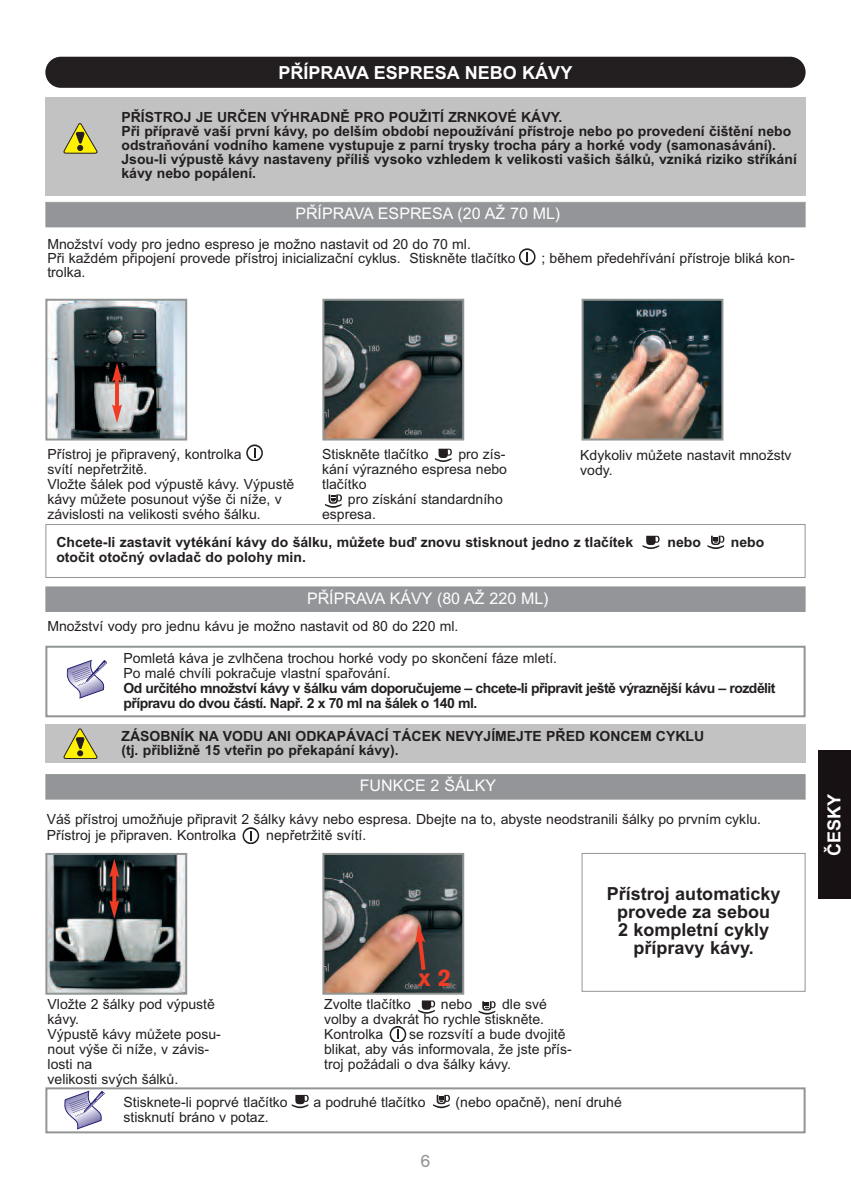
<style>
.page{position:relative;width:851px;height:1191px;background:#fff}
.page>*{position:absolute;margin:0;border:0;box-sizing:border-box;transform-origin:0 0}
.t1{font:700 24px "Akzidenz Grotesk BE";color:#ef3c25}
.t2{font:700 18px/18px "Arial CE";color:#231f20;text-align:center}
.t3{font:700 18px "Arial CE";color:#fff}
.t4{font:18px "Akzidenz Grotesk BE";color:#919694}
.t5{font:16px "Arial CE";color:#fff}
.t6{font:14px/15px "Arial CE";color:#231f20}
.t7{font:700 14px/14px "Arial CE";color:#231f20}
.t8{font:700 14px/15px "Arial CE";letter-spacing:-.04em;color:#231f20}
</style>
<div class="page">
<div style="left:45px;top:57px;width:760px;height:31px;background:#231f20;border-radius:16px"></div>
<div style="left:45px;top:97px;width:760px;height:98px;background:#c1c2c1"></div>
<div style="left:45px;top:645px;width:760px;height:72px;border:2px solid #919694"></div>
<div style="left:45px;top:1087px;width:760px;height:46px;border:2px solid #919694"></div>
<svg style="left:325px;top:494px;width:17px;height:14px"></svg>
<svg style="left:435px;top:449px;width:17px;height:13px"></svg>
<svg style="left:418px;top:1000px;width:17px;height:13px"></svg>
<svg style="left:478px;top:1001px;width:17px;height:13px"></svg>
<svg style="left:67px;top:660px;width:40px;height:38px"></svg>
<svg style="left:64px;top:1090px;width:41px;height:39px"></svg>
<svg style="left:64px;top:123px;width:33px;height:30px"></svg>
<svg style="left:519px;top:248px;width:16px;height:17px"></svg>
<svg style="left:389px;top:1026px;width:17px;height:16px"></svg>
<svg style="left:242px;top:827px;width:17px;height:16px"></svg>
<svg style="left:246px;top:444px;width:17px;height:16px"></svg>
<div style="left:581px;top:853px;width:224px;height:138px;border:1px solid #919694"></div>
<div style="left:45px;top:524px;width:760px;height:54px;border:1px solid #919694"></div>
<svg style="left:642px;top:536px;width:17px;height:13px"></svg>
<svg style="left:707px;top:536px;width:17px;height:13px"></svg>
<img style="left:48px;top:302px;width:136px;height:135px">
<div style="left:45px;top:299px;width:142px;height:141px;border:2px solid #919694"></div>
<img style="left:325px;top:302px;width:136px;height:135px">
<div style="left:322px;top:299px;width:142px;height:141px;border:2px solid #919694"></div>
<img style="left:584px;top:302px;width:136px;height:135px">
<div style="left:581px;top:299px;width:142px;height:141px;border:2px solid #919694"></div>
<img style="left:48px;top:856px;width:136px;height:135px">
<div style="left:45px;top:853px;width:142px;height:141px;border:2px solid #919694"></div>
<img style="left:325px;top:856px;width:136px;height:135px">
<div style="left:322px;top:853px;width:142px;height:141px;border:2px solid #919694"></div>
<hr style="left:115px;top:378px;width:4px;height:30px;background:#ef3c25">
<svg style="left:112px;top:363px;width:10px;height:18px"></svg>
<svg style="left:112px;top:404px;width:10px;height:19px"></svg>
<svg style="left:112px;top:877px;width:4px;height:23px"></svg>
<svg style="left:109px;top:858px;width:10px;height:19px"></svg>
<svg style="left:109px;top:900px;width:10px;height:18px"></svg>
<svg style="left:415px;top:924px;width:13px;height:50px"></svg>
<div style="left:46px;top:203px;width:758px;height:23px;background:#939598"></div>
<div style="left:45px;top:202px;width:760px;height:25px;border:1px solid #919694"></div>
<div style="left:46px;top:775px;width:758px;height:23px;background:#939598"></div>
<div style="left:45px;top:774px;width:760px;height:25px;border:1px solid #919694"></div>
<svg style="left:291px;top:1095px;width:17px;height:13px"></svg>
<svg style="left:433px;top:1094px;width:17px;height:14px"></svg>
<div style="left:45px;top:724px;width:760px;height:39px;background:#c1c2c1"></div>
<svg style="left:64px;top:728px;width:33px;height:30px"></svg>
<div style="left:46px;top:587px;width:758px;height:24px;background:#939598"></div>
<div style="left:45px;top:586px;width:760px;height:26px;border:1px solid #919694"></div>
<div style="left:818px;top:750px;width:32px;height:149px;background:#171114"></div>
<p class="t3" style="left:278px;top:66px;width:295px">PŘÍPRAVA ESPRESA NEBO KÁVY</p>
<p class="t7" style="left:121px;top:111px;width:676px">PŘÍSTROJ JE URČEN VÝHRADNĚ PRO POUŽITÍ ZRNKOVÉ KÁVY.<br>Při přípravě vaší první kávy, po delším období nepoužívání přístroje nebo po provedení čištění nebo odstraňování vodního kamene vystupuje z parní trysky trocha páry a horké vody (samonasávání).<br>Jsou-li výpustě kávy nastaveny příliš vysoko vzhledem k velikosti vašich šálků, vzniká riziko stříkání kávy nebo popálení.</p>
<p class="t5" style="left:295px;top:207px;width:266px">PŘÍPRAVA ESPRESA (20 AŽ 70 ML)</p>
<p class="t6" style="left:47px;top:238px;width:469px;line-height:14px">Množství vody pro jedno espreso je možno nastavit od 20 do 70 ml.<br>Při každém připojení provede přístroj inicializační cyklus. Stiskněte tlačítko</p>
<p class="t6" style="left:47px;top:265px;width:40px">trolka.</p>
<p class="t6" style="left:541px;top:251px;width:255px">; během předehřívání přístroje bliká kon-</p>
<p class="t6" style="left:47px;top:448px;width:248px">Přístroj je připravený, kontrolka<br>svítí nepřetržitě.<br>Vložte šálek pod výpustě kávy. Výpustě kávy můžete posunout výše či níže, v závislosti na velikosti svého šálku.</p>
<p class="t6" style="left:322px;top:448px;width:108px">Stiskněte tlačítko</p>
<p class="t6" style="left:322px;top:448px;width:186px;text-align:justify;text-indent:136px">pro zís&shy;kání výrazného espresa nebo tlačítko</p>
<p class="t6" style="left:322px;top:493px;width:182px;text-indent:26px">pro získání standardního espresa.</p>
<p class="t6" style="left:580px;top:449px;width:213px">Kdykoliv můžete nastavit množstv vody.</p>
<p class="t7" style="left:56px;top:536px;width:578px">Chcete-li zastavit vytékání kávy do šálku, můžete buď znovu stisknout jedno z tlačítek</p>
<p class="t7" style="left:667px;top:536px;width:35px">nebo</p>
<p class="t7" style="left:730px;top:536px;width:35px">nebo</p>
<p class="t7" style="left:56px;top:551px;width:251px">otočit otočný ovladač do polohy min.</p>
<p class="t5" style="left:307px;top:592px;width:243px">PŘÍPRAVA KÁVY (80 AŽ 220 ML)</p>
<p class="t6" style="left:47px;top:620px;width:412px">Množství vody pro jednu kávu je možno nastavit od 80 do 220 ml.</p>
<p class="t6" style="left:123px;top:651px;width:435px">Pomletá káva je zvlhčena trochou horké vody po skončení fáze mletí.<br>Po malé chvíli pokračuje vlastní spařování.</p>
<p class="t8" style="left:123px;top:681px;width:653px">Od určitého množství kávy v šálku vám doporučujeme – chcete-li připravit ještě výraznější kávu – rozdělit přípravu do dvou částí. Např. 2 x 70 ml na šálek o 140 ml.</p>
<p class="t7" style="left:121px;top:730px;width:584px">ZÁSOBNÍK NA VODU ANI ODKAPÁVACÍ TÁCEK NEVYJÍMEJTE PŘED KONCEM CYKLU (tj. přibližně 15 vteřin po překapání kávy).</p>
<p class="t5" style="left:360px;top:779px;width:138px">FUNKCE 2 ŠÁLKY</p>
<p class="t6" style="left:47px;top:812px;width:715px;line-height:16px">Váš přístroj umožňuje připravit 2 šálky kávy nebo espresa. Dbejte na to, abyste neodstranili šálky po prvním cyklu.<br>Přístroj je připraven. Kontrolka</p>
<p class="t6" style="left:266px;top:828px;width:101px">nepřetržitě svítí.</p>
<h1 class="t1" style="left:418px;top:968px;width:35px">x 2</h1>
<p class="t6" style="left:48px;top:997px;width:175px">Vložte 2 šálky pod výpustě kávy.<br>Výpustě kávy můžete posu&shy;nout výše či níže, v závis&shy;losti na<br>velikosti svých šálků.</p>
<p class="t6" style="left:324px;top:998px;width:88px">Zvolte tlačítko</p>
<p class="t6" style="left:441px;top:998px;width:33px">nebo</p>
<p class="t6" style="left:324px;top:998px;width:224px;text-indent:178px">dle své volby a dvakrát ho rychle stiskněte.<br>Kontrolka</p>
<p class="t6" style="left:324px;top:1028px;width:249px;text-indent:85px">se rozsvítí a bude dvojitě blikat, aby vás informovala, že jste přís&shy;troj požádali o dva šálky kávy.</p>
<p class="t2" style="left:606px;top:886px;width:175px">Přístroj automaticky provede za sebou<br>2 kompletní cykly přípravy kávy.</p>
<p class="t6" style="left:123px;top:1095px;width:166px">Stisknete-li poprvé tlačítko</p>
<p class="t6" style="left:313px;top:1095px;width:114px">a podruhé tlačítko</p>
<p class="t6" style="left:455px;top:1095px;width:168px">(nebo opačně), není druhé</p>
<p class="t6" style="left:123px;top:1110px;width:147px">stisknutí bráno v potaz.</p>
<p class="t4" style="left:420px;top:1154px;width:12px">6</p>
<p class="t3" style="left:827px;top:856px;width:64px;rotate:-90deg">ČESKY</p>
</div>
